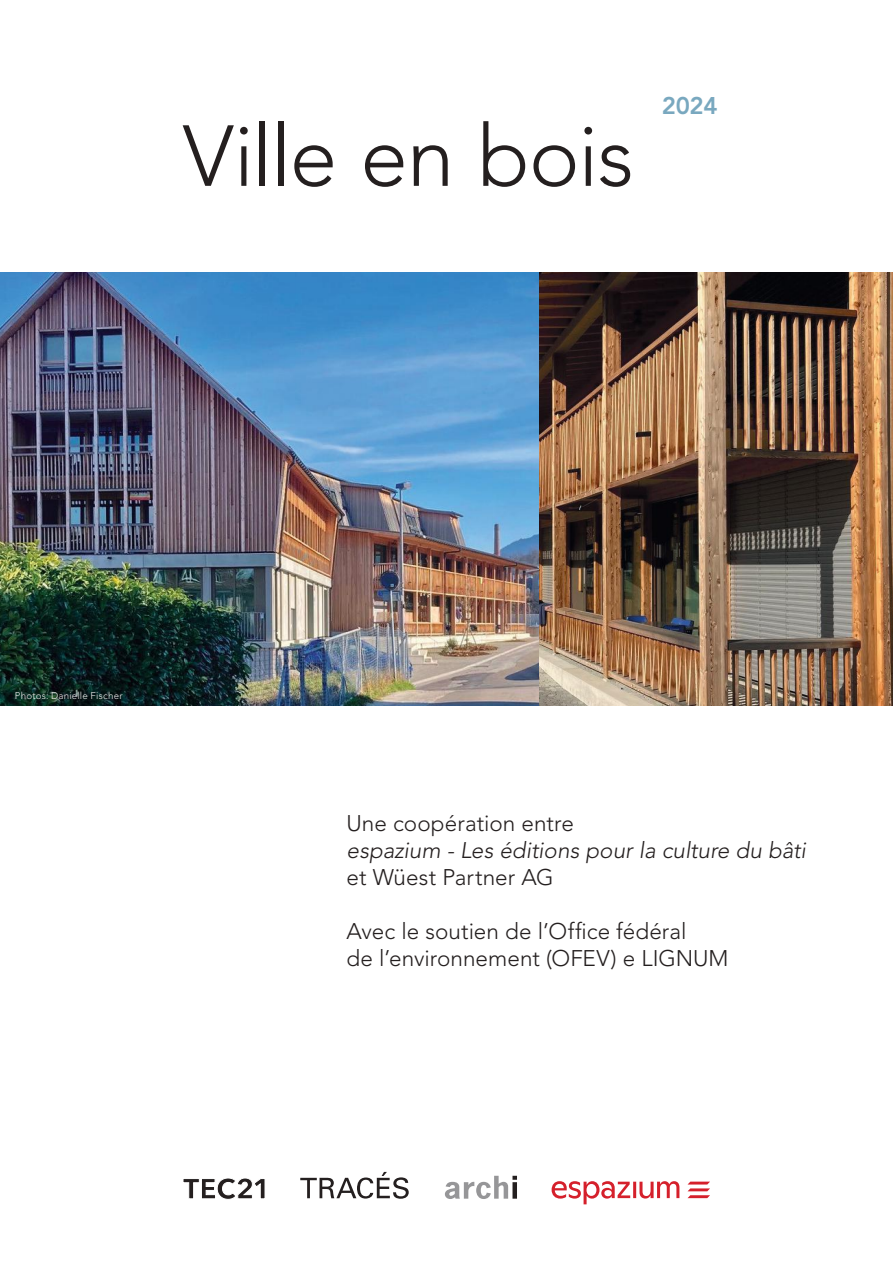
<style>
.page{position:relative;width:893px;height:1263px;background:#fff}
.page>*{position:absolute;margin:0;border:0;box-sizing:border-box;transform-origin:0 0}
.t1{font:300 85.5px "Avenir LT Std";letter-spacing:-.015em;color:#241f1f}
.t2{font:800 24px "Avenir LT Std";color:#79a8bf}
.t3{font:300 22.5px/27px "Avenir LT Std";color:#241f1f}
.t4{font:italic 300 22.5px "Avenir LT Std";color:#241f1f}
.t5{font:300 9.75px "Avenir LT Std";letter-spacing:.025em;color:#ebeaea}
</style>
<div class="page">
<svg style="left:183px;top:1178px;width:82px;height:21px"></svg>
<svg style="left:552px;top:1181px;width:127px;height:23px"></svg>
<svg style="left:687px;top:1181px;width:23px;height:17px"></svg>
<svg style="left:300px;top:1172px;width:109px;height:27px"></svg>
<svg style="left:445px;top:1176px;width:72px;height:23px"></svg>
<img style="left:539px;top:272px;width:354px;height:434px">
<img style="left:0;top:272px;width:539px;height:434px">
<h1 class="t1" style="left:183px;top:106px;width:453px">Ville en bois</h1>
<p class="t2" style="left:662px;top:91px;width:57px">2024</p>
<p class="t5" style="left:15px;top:690px;width:109px">Photos: Danielle Fischer</p>
<p class="t3" style="left:347px;top:809px;width:229px">Une coopération entre</p>
<p class="t4" style="left:347px;top:836px;width:461px">espazium - Les éditions pour la culture du bâti</p>
<p class="t3" style="left:347px;top:863px;width:209px">et Wüest Partner AG</p>
<p class="t3" style="left:347px;top:917px;width:384px">Avec le soutien de l’Office fédéral<br>de l’environnement (OFEV) e LIGNUM</p>
</div>
